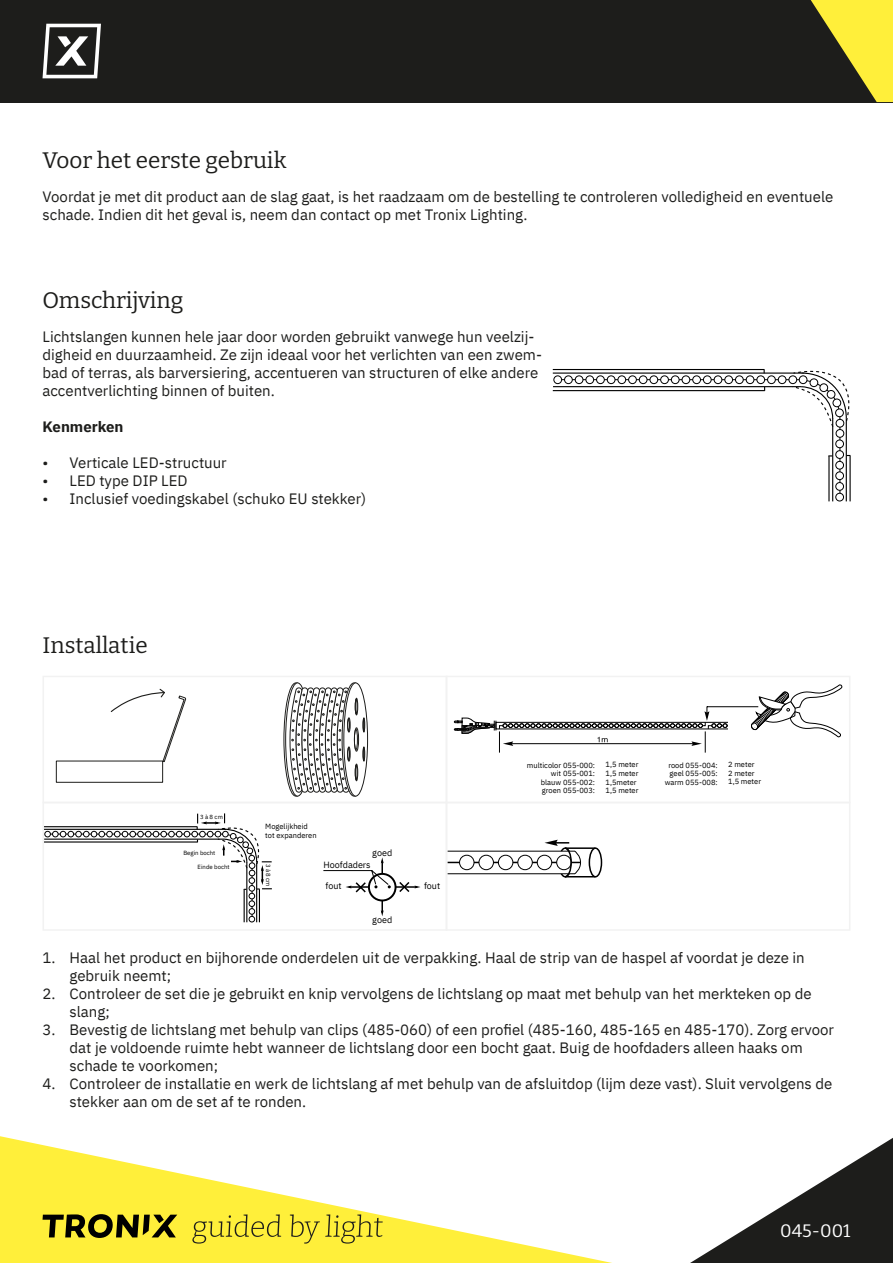
<style>
.page{position:relative;width:893px;height:1263px;background:#fff}
.page>*{position:absolute;margin:0;border:0;box-sizing:border-box;transform-origin:0 0}
.t1{font:22.5px "Bitter";color:#1d1d1b}
.t2{font:18px "Bitter";color:#fff}
.t3{font:15px/18px "IBM Plex Sans";color:#1d1d1b}
.t4{font:700 15px "IBM Plex Sans";color:#1d1d1b}
.t5{font:9px "IBM Plex Sans";color:#000}
.t6{font:7.5px/9px "IBM Plex Sans";color:#000}
.t7{font:6px "IBM Plex Sans";color:#000}
</style>
<div class="page">
<svg style="left:43px;top:1145px;width:569px;height:118px"></svg>
<svg style="left:192px;top:1214px;width:89px;height:29px;background:#ddcf35"></svg>
<svg style="left:290px;top:1214px;width:93px;height:29px;background:#ddd035"></svg>
<div style="left:0;top:0;width:893px;height:102px;background:#1d1d1b"></div>
<svg style="left:811px;top:0;width:39px;height:61px"></svg>
<svg style="left:43px;top:24px;width:58px;height:54px"></svg>
<svg style="left:690px;top:1164px;width:160px;height:99px"></svg>
<svg style="left:43px;top:1214px;width:134px;height:24px;background:#827a1d"></svg>
<svg style="left:0;top:72px;width:43px;height:1191px"></svg>
<svg style="left:850px;top:0;width:43px;height:1263px"></svg>
<svg style="left:112px;top:1145px;width:42px;height:41px;fill:#ffef3a"></svg>
<svg style="left:43px;top:676px;width:403px;height:126px"></svg>
<svg style="left:43px;top:802px;width:403px;height:129px"></svg>
<svg style="left:446px;top:676px;width:404px;height:126px"></svg>
<svg style="left:446px;top:802px;width:404px;height:129px"></svg>
<div style="left:56px;top:761px;width:107px;height:22px;border:1px solid #1d1d1b"></div>
<svg style="left:110px;top:688px;width:77px;height:75px"></svg>
<svg style="left:453px;top:683px;width:390px;height:70px"></svg>
<svg style="left:323px;top:857px;width:98px;height:59px"></svg>
<hr style="left:44px;top:841px;width:154px;height:1px;background:#000">
<hr style="left:44px;top:826px;width:153px;height:1px;background:#000">
<hr style="left:44px;top:838px;width:180px;height:2px;background:#000">
<hr style="left:44px;top:829px;width:182px;height:1px;background:#000">
<svg style="left:45px;top:812px;width:227px;height:110px"></svg>
<div style="left:589px;top:847px;width:13px;height:30px;border:2px solid #000;border-radius:50%"></div>
<hr style="left:565px;top:847px;width:30px;height:2px;background:#000">
<hr style="left:565px;top:876px;width:30px;height:1px;background:#000">
<svg style="left:447px;top:840px;width:134px;height:38px"></svg>
<svg style="left:554px;top:366px;width:303px;height:135px"></svg>
<div style="left:836px;top:419px;width:8px;height:8px;background:#fff;border-radius:50%"></div>
<div style="left:836px;top:419px;width:8px;height:8px;border:1px solid #000;border-radius:50%"></div>
<div style="left:799px;top:376px;width:8px;height:8px;background:#fff;border-radius:50%"></div>
<div style="left:799px;top:376px;width:8px;height:8px;border:1px solid #000;border-radius:50%"></div>
<div style="left:810px;top:379px;width:8px;height:8px;background:#fff;border-radius:50%"></div>
<div style="left:810px;top:379px;width:8px;height:8px;border:1px solid #000;border-radius:50%"></div>
<div style="left:820px;top:384px;width:8px;height:8px;background:#fff;border-radius:50%"></div>
<div style="left:820px;top:384px;width:8px;height:8px;border:1px solid #000;border-radius:50%"></div>
<div style="left:827px;top:390px;width:8px;height:8px;background:#fff;border-radius:50%"></div>
<div style="left:827px;top:390px;width:8px;height:8px;border:1px solid #000;border-radius:50%"></div>
<div style="left:833px;top:399px;width:8px;height:8px;background:#fff;border-radius:50%"></div>
<div style="left:833px;top:399px;width:8px;height:8px;border:1px solid #000;border-radius:50%"></div>
<div style="left:836px;top:409px;width:7px;height:8px;background:#fff;border-radius:50%"></div>
<div style="left:835px;top:409px;width:8px;height:8px;border:1px solid #000;border-radius:50%"></div>
<hr style="left:832px;top:418px;width:1px;height:83px;background:#000">
<hr style="left:828px;top:456px;width:1px;height:45px;background:#000">
<hr style="left:849px;top:456px;width:2px;height:45px;background:#000">
<hr style="left:553px;top:390px;width:212px;height:1px;background:#000">
<hr style="left:553px;top:369px;width:211px;height:1px;background:#000">
<hr style="left:846px;top:419px;width:1px;height:82px;background:#000">
<hr style="left:553px;top:386px;width:249px;height:1px;background:#000">
<hr style="left:553px;top:372px;width:251px;height:2px;background:#000">
<svg style="left:283px;top:682px;width:84px;height:115px"></svg>
<h1 class="t1" style="left:43px;top:146px;width:245px">Voor het eerste gebruik</h1>
<p class="t3" style="left:43px;top:186px;width:792px">Voordat je met dit product aan de slag gaat, is het raadzaam om de bestelling te controleren volledigheid en eventuele schade. Indien dit het geval is, neem dan contact op met Tronix Lighting.</p>
<h1 class="t1" style="left:43px;top:286px;width:142px">Omschrijving</h1>
<p class="t3" style="left:43px;top:327px;width:501px">Lichtslangen kunnen hele jaar door worden gebruikt vanwege hun veelzij&shy;digheid en duurzaamheid. Ze zijn ideaal voor het verlichten van een zwem&shy;bad of terras, als barversiering, accentueren van structuren of elke andere accentverlichting binnen of buiten.</p>
<p class="t4" style="left:43px;top:415px;width:82px">Kenmerken</p>
<p class="t3" style="left:43px;top:453px;width:186px">• Verticale LED-structuur</p>
<p class="t3" style="left:43px;top:471px;width:147px">• LED type DIP LED</p>
<p class="t3" style="left:43px;top:489px;width:325px">• Inclusief voedingskabel (schuko EU stekker)</p>
<h1 class="t1" style="left:43px;top:631px;width:107px">Installatie</h1>
<p class="t7" style="left:200px;top:813px;width:24px">3 à 8 cm</p>
<p class="t7" style="left:183px;top:848px;width:34px">Begin bocht</p>
<p class="t7" style="left:198px;top:862px;width:33px">Einde bocht</p>
<p class="t6" style="left:265px;top:821px;width:53px">Mogelijkheid tot expanderen</p>
<p class="t7" style="left:273px;top:864px;width:24px;rotate:90deg">3 à 8 cm</p>
<p class="t5" style="left:372px;top:846px;width:21px">goed</p>
<p class="t5" style="left:323px;top:858px;width:49px">Hoofdaders</p>
<p class="t5" style="left:325px;top:879px;width:18px">fout</p>
<p class="t5" style="left:424px;top:879px;width:18px">fout</p>
<p class="t5" style="left:372px;top:912px;width:21px">goed</p>
<p class="t6" style="left:527px;top:760px;width:70px">multicolor 055-000:</p>
<p class="t6" style="left:605px;top:759px;width:34px">1,5 meter</p>
<p class="t6" style="left:551px;top:768px;width:46px">wit 055-001:</p>
<p class="t6" style="left:605px;top:768px;width:34px">1,5 meter</p>
<p class="t6" style="left:541px;top:777px;width:56px">blauw 055-002:</p>
<p class="t6" style="left:605px;top:777px;width:33px">1,5meter</p>
<p class="t6" style="left:542px;top:786px;width:55px">groen 055-003:</p>
<p class="t6" style="left:605px;top:785px;width:34px">1,5 meter</p>
<p class="t6" style="left:668px;top:760px;width:51px">rood 055-004:</p>
<p class="t6" style="left:728px;top:759px;width:28px">2 meter</p>
<p class="t6" style="left:670px;top:768px;width:50px">geel 055-005:</p>
<p class="t6" style="left:728px;top:768px;width:28px">2 meter</p>
<p class="t6" style="left:665px;top:777px;width:55px">warm 055-008:</p>
<p class="t6" style="left:728px;top:777px;width:34px">1,5 meter</p>
<p class="t3" style="left:70px;top:947px;width:737px;text-indent:-27px">1. Haal het product en bijhorende onderdelen uit de verpakking. Haal de strip van de haspel af voordat je deze in gebruik neemt;</p>
<p class="t3" style="left:70px;top:983px;width:744px;text-indent:-27px">2. Controleer de set die je gebruikt en knip vervolgens de lichtslang op maat met behulp van het merkteken op de slang;</p>
<p class="t3" style="left:70px;top:1019px;width:766px;text-indent:-27px">3. Bevestig de lichtslang met behulp van clips (485-060) of een profiel (485-160, 485-165 en 485-170). Zorg ervoor dat je voldoende ruimte hebt wanneer de lichtslang door een bocht gaat. Buig de hoofdaders alleen haaks om schade te voorkomen;</p>
<p class="t3" style="left:70px;top:1073px;width:764px;text-indent:-27px">4. Controleer de installatie en werk de lichtslang af met behulp van de afsluitdop (lijm deze vast). Sluit vervolgens de stekker aan om de set af te ronden.</p>
<p class="t2" style="left:780px;top:1220px;width:72px">045-001</p>
</div>
